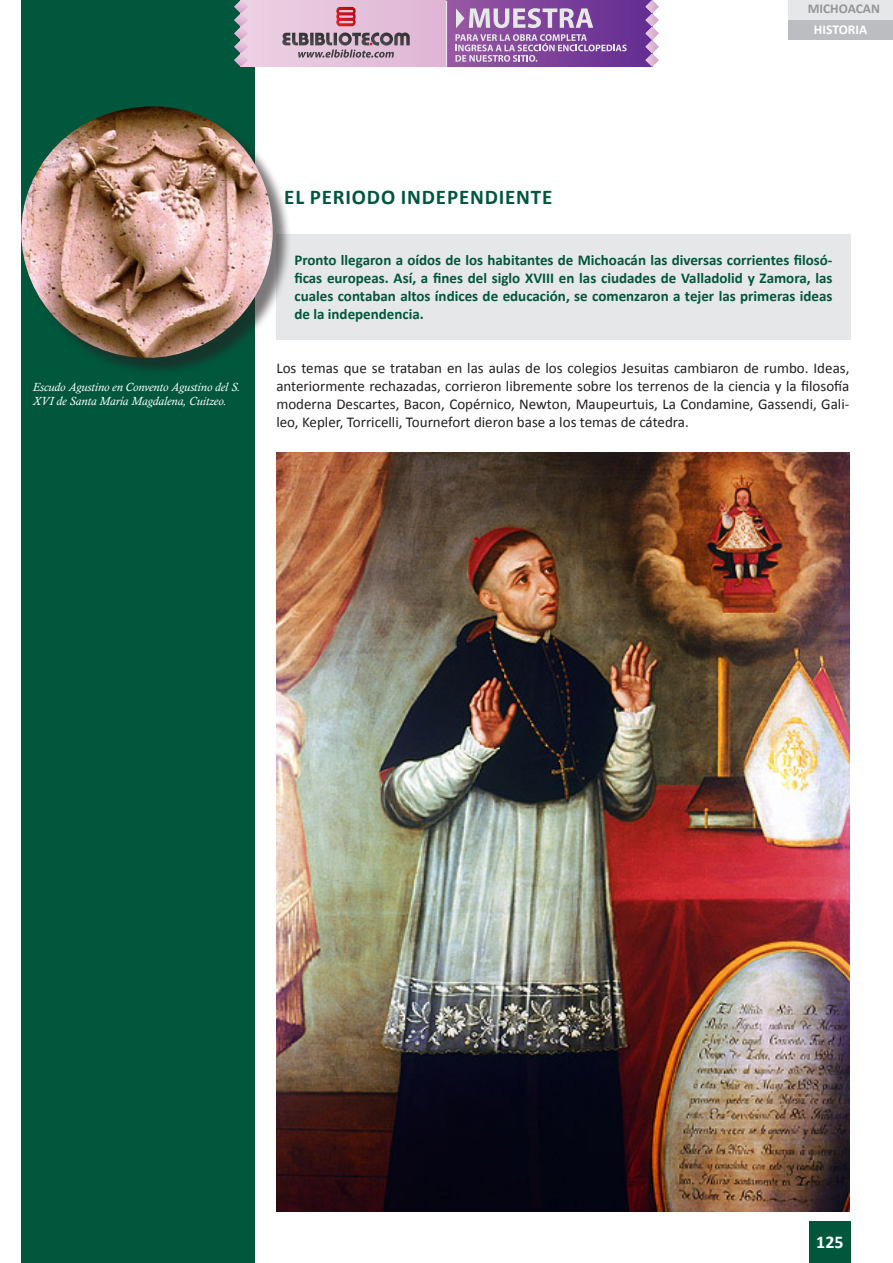
<style>
.page{position:relative;width:893px;height:1263px;background:#fff}
.page>*{position:absolute;margin:0;border:0;box-sizing:border-box;transform-origin:0 0}
.t1{font:700 21px "Calibri";letter-spacing:.04em;color:#00573c}
.t2{font:700 18px "Calibri";color:#fff}
.t3{font:15px/18px "Calibri";color:#231f20;text-align:justify}
.t4{font:700 15px/18px "Calibri";color:#00573c;text-align:justify}
.t5{font:700 13.5px "Calibri";color:#939598}
.t6{font:700 13.5px "Calibri";color:#fff}
.t7{font:italic 12px/14.4px "Calisto";color:#fff}
</style>
<div class="page">
<div style="left:809px;top:1222px;width:41px;height:41px;background:#00573c"></div>
<div style="left:21px;top:0;width:234px;height:1263px;background:#00573c"></div>
<div style="left:788px;top:0;width:105px;height:20px;background:#e6e7e9"></div>
<div style="left:788px;top:20px;width:105px;height:20px;background:#bcbdc0"></div>
<div style="left:276px;top:234px;width:574px;height:106px;background:#e6e7e9"></div>
<div style="left:24px;top:109px;width:267px;height:267px;background:#231f20;opacity:.6"></div>
<img style="left:21px;top:106px;width:252px;height:252px;border-radius:124px">
<img style="left:276px;top:453px;width:574px;height:759px">
<svg style="left:248px;top:0;width:198px;height:67px;background:#e4c2db"></svg>
<svg style="left:288px;top:477px;width:73px;height:32px;background:#b46f46"></svg>
<svg style="left:362px;top:477px;width:8px;height:32px"></svg>
<svg style="left:375px;top:477px;width:41px;height:32px"></svg>
<div style="left:420px;top:477px;width:8px;height:32px;background:#554639"></div>
<svg style="left:432px;top:477px;width:179px;height:33px;background:#423427"></svg>
<div style="left:446px;top:0;width:206px;height:67px;background:linear-gradient(to right,#9958a3,#622c91)"></div>
<svg style="left:234px;top:0;width:14px;height:67px"></svg>
<svg style="left:645px;top:0;width:14px;height:67px"></svg>
<svg style="left:336px;top:7px;width:20px;height:19px"></svg>
<svg style="left:281px;top:33px;width:129px;height:25px;background:#a28d9c"></svg>
<svg style="left:455px;top:34px;width:172px;height:28px;background:#986cae"></svg>
<svg style="left:456px;top:8px;width:137px;height:20px;background:#b395c1"></svg>
<hr style="left:446px;top:1px;width:1px;height:66px;background:#e6e7e9">
<p class="t5" style="left:808px;top:0;width:74px">MICHOACAN</p>
<p class="t6" style="left:814px;top:21px;width:55px">HISTORIA</p>
<p class="t7" style="left:33px;top:380px;width:209px">Escudo Agustino en Convento Agustino del S.<br>XVI de Santa María Magdalena, Cuitzeo.</p>
<p class="t1" style="left:284px;top:184px;width:270px">EL PERIODO INDEPENDIENTE</p>
<p class="t4" style="left:294px;top:251px;width:540px">Pronto llegaron a oídos de los habitantes de Michoacán las diversas corrientes filosó&shy;ficas europeas. Así, a fines del siglo XVIII en las ciudades de Valladolid y Zamora, las cuales contaban altos índices de educación, se comenzaron a tejer las primeras ideas de la independencia.</p>
<p class="t3" style="left:276px;top:359px;width:575px">Los temas que se trataban en las aulas de los colegios Jesuitas cambiaron de rumbo. Ideas, anteriormente rechazadas, corrieron libremente sobre los terrenos de la ciencia y la filosofía moderna Descartes, Bacon, Copérnico, Newton, Maupeurtuis, La Condamine, Gassendi, Gali&shy;leo, Kepler, Torricelli, Tournefort dieron base a los temas de cátedra.</p>
<p class="t2" style="left:816px;top:1231px;width:29px">125</p>
</div>
